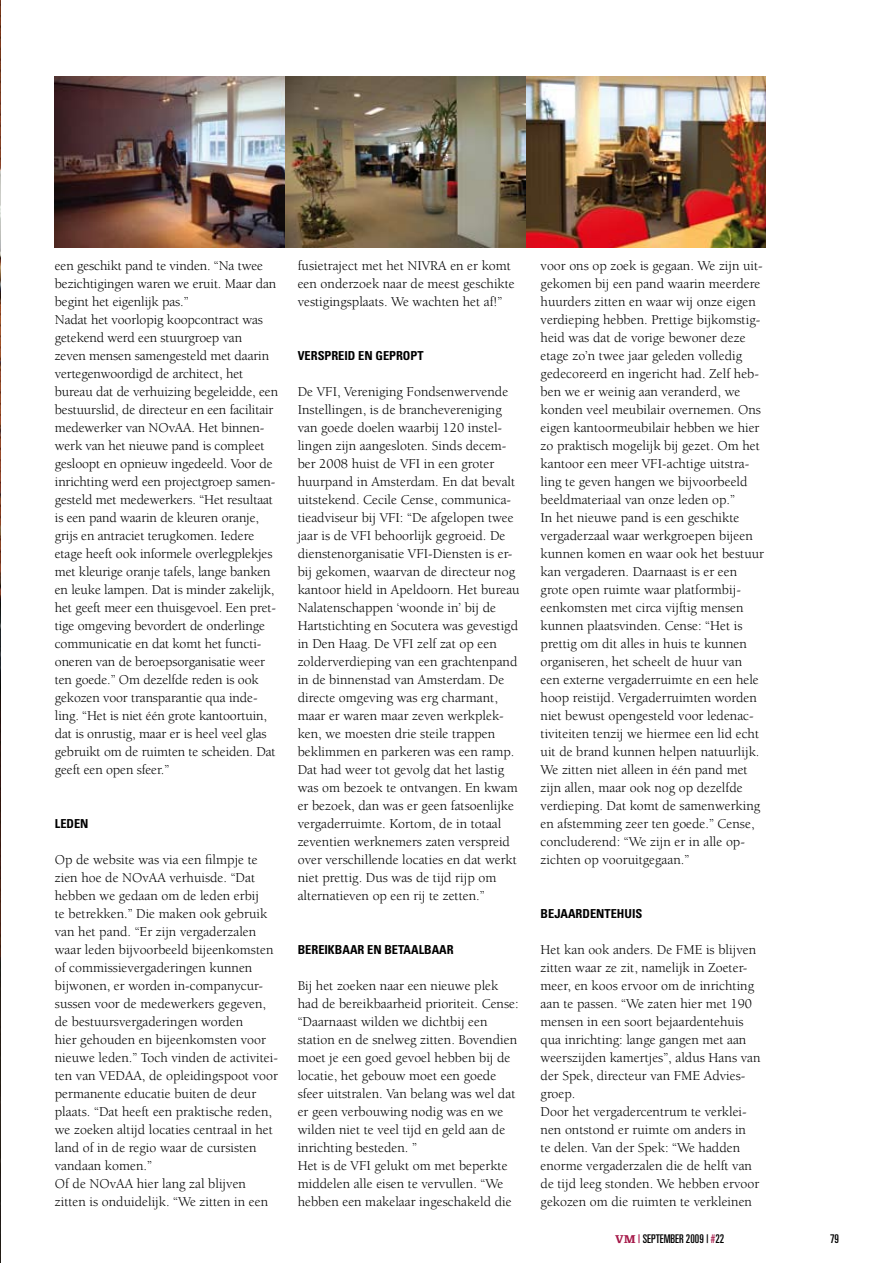
<style>
.page{position:relative;width:893px;height:1263px;background:#fff}
.page>*{position:absolute;margin:0;border:0;box-sizing:border-box;transform-origin:0 0}
.t1{font:13.8px/18px "Berkeley";color:#000}
.t2{font:700 condensed 12.3px "Univers";color:#000}
.t3{font:ultra-condensed 12px "Univers";color:#000}
.s1{font-family:"Egyptienne F";font-weight:900;font-stretch:normal;color:#a51848}
.s2{color:#a51848}
</style>
<div class="page">
<img style="left:0;top:0;width:1px;height:1263px">
<img style="left:55px;top:76px;width:231px;height:172px">
<img style="left:525px;top:76px;width:241px;height:172px">
<img style="left:286px;top:76px;width:239px;height:172px">
<p class="t1" style="left:55px;top:257px;width:225px">een geschikt pand te vinden. “Na twee bezichtigingen waren we eruit. Maar dan begint het eigenlijk pas.”<br>Nadat het voorlopig koopcontract was getekend werd een stuurgroep van<br>zeven mensen samengesteld met daarin vertegenwoordigd de architect, het bureau dat de verhuizing begeleidde, een bestuurslid, de directeur en een facilitair medewerker van NOvAA. Het binnen&shy;werk van het nieuwe pand is compleet gesloopt en opnieuw ingedeeld. Voor de inrichting werd een projectgroep samen&shy;gesteld met medewerkers. “Het resultaat is een pand waarin de kleuren oranje, grijs en antraciet terugkomen. Iedere etage heeft ook informele overlegplekjes met kleurige oranje tafels, lange banken en leuke lampen. Dat is minder zakelijk, het geeft meer een thuisgevoel. Een pret&shy;tige omgeving bevordert de onderlinge communicatie en dat komt het functi&shy;oneren van de beroepsorganisatie weer ten goede.” Om dezelfde reden is ook gekozen voor transparantie qua inde&shy;ling. “Het is niet één grote kantoortuin, dat is onrustig, maar er is heel veel glas gebruikt om de ruimten te scheiden. Dat geeft een open sfeer.”</p>
<p class="t2" style="left:55px;top:816px;width:35px">LEDEN</p>
<p class="t1" style="left:55px;top:851px;width:225px">Op de website was via een filmpje te zien hoe de NOvAA verhuisde. “Dat hebben we gedaan om de leden erbij<br>te betrekken.” Die maken ook gebruik van het pand. “Er zijn vergaderzalen waar leden bijvoorbeeld bijeenkomsten of commissievergaderingen kunnen bijwonen, er worden in-companycur&shy;sussen voor de medewerkers gegeven, de bestuursvergaderingen worden<br>hier gehouden en bijeenkomsten voor nieuwe leden.” Toch vinden de activitei&shy;ten van VEDAA, de opleidingspoot voor permanente educatie buiten de deur plaats. “Dat heeft een praktische reden, we zoeken altijd locaties centraal in het land of in de regio waar de cursisten vandaan komen.”<br>Of de NOvAA hier lang zal blijven zitten is onduidelijk. “We zitten in een</p>
<p class="t1" style="left:298px;top:257px;width:219px">fusietraject met het NIVRA en er komt een onderzoek naar de meest geschikte vestigingsplaats. We wachten het af!”</p>
<p class="t2" style="left:298px;top:348px;width:127px">VERSPREID EN GEPROPT</p>
<p class="t1" style="left:298px;top:383px;width:224px">De VFI, Vereniging Fondsenwervende Instellingen, is de branchevereniging van goede doelen waarbij 120 instel&shy;lingen zijn aangesloten. Sinds decem&shy;ber 2008 huist de VFI in een groter huurpand in Amsterdam. En dat bevalt uitstekend. Cecile Cense, communica&shy;tieadviseur bij VFI: “De afgelopen twee jaar is de VFI behoorlijk gegroeid. De dienstenorganisatie VFI-Diensten is er&shy;bij gekomen, waarvan de directeur nog kantoor hield in Apeldoorn. Het bureau Nalatenschappen ‘woonde in’ bij de Hartstichting en Socutera was gevestigd in Den Haag. De VFI zelf zat op een zolderverdieping van een grachtenpand in de binnenstad van Amsterdam. De directe omgeving was erg charmant, maar er waren maar zeven werkplek&shy;ken, we moesten drie steile trappen beklimmen en parkeren was een ramp.<br>Dat had weer tot gevolg dat het lastig was om bezoek te ontvangen. En kwam er bezoek, dan was er geen fatsoenlijke vergaderruimte. Kortom, de in totaal zeventien werknemers zaten verspreid over verschillende locaties en dat werkt niet prettig. Dus was de tijd rijp om alternatieven op een rij te zetten.”</p>
<p class="t2" style="left:298px;top:942px;width:158px">BEREIKBAAR EN BETAALBAAR</p>
<p class="t1" style="left:298px;top:977px;width:222px">Bij het zoeken naar een nieuwe plek had de bereikbaarheid prioriteit. Cense: “Daarnaast wilden we dichtbij een station en de snelweg zitten. Bovendien moet je een goed gevoel hebben bij de locatie, het gebouw moet een goede sfeer uitstralen. Van belang was wel dat er geen verbouwing nodig was en we wilden niet te veel tijd en geld aan de inrichting besteden. ”<br>Het is de VFI gelukt om met beperkte middelen alle eisen te vervullen. “We hebben een makelaar ingeschakeld die</p>
<p class="t1" style="left:541px;top:257px;width:225px">voor ons op zoek is gegaan. We zijn uit&shy;gekomen bij een pand waarin meerdere huurders zitten en waar wij onze eigen verdieping hebben. Prettige bijkomstig&shy;heid was dat de vorige bewoner deze etage zo’n twee jaar geleden volledig gedecoreerd en ingericht had. Zelf heb&shy;ben we er weinig aan veranderd, we konden veel meubilair overnemen. Ons eigen kantoormeubilair hebben we hier zo praktisch mogelijk bij gezet. Om het kantoor een meer VFI-achtige uitstra&shy;ling te geven hangen we bijvoorbeeld beeldmateriaal van onze leden op.”<br>In het nieuwe pand is een geschikte vergaderzaal waar werkgroepen bijeen kunnen komen en waar ook het bestuur kan vergaderen. Daarnaast is er een grote open ruimte waar platformbij&shy;eenkomsten met circa vijftig mensen kunnen plaatsvinden. Cense: “Het is prettig om dit alles in huis te kunnen organiseren, het scheelt de huur van een externe vergaderruimte en een hele hoop reistijd. Vergaderruimten worden niet bewust opengesteld voor ledenac&shy;tiviteiten tenzij we hiermee een lid echt uit de brand kunnen helpen natuurlijk.<br>We zitten niet alleen in één pand met zijn allen, maar ook nog op dezelfde verdieping. Dat komt de samenwerking en afstemming zeer ten goede.” Cense, concluderend: “We zijn er in alle op&shy;zichten op vooruitgegaan.”</p>
<p class="t2" style="left:541px;top:906px;width:103px">BEJAARDENTEHUIS</p>
<p class="t1" style="left:541px;top:941px;width:221px">Het kan ook anders. De FME is blijven zitten waar ze zit, namelijk in Zoeter&shy;meer, en koos ervoor om de inrichting aan te passen. “We zaten hier met 190 mensen in een soort bejaardentehuis qua inrichting: lange gangen met aan weerszijden kamertjes”, aldus Hans van der Spek, directeur van FME Advies&shy;groep.<br>Door het vergadercentrum te verklei&shy;nen ontstond er ruimte om anders in<br>te delen. Van der Spek: “We hadden enorme vergaderzalen die de helft van de tijd leeg stonden. We hebben ervoor gekozen om die ruimten te verkleinen</p>
<p class="t3" style="left:615px;top:1232px;width:111px"><span class="s1">vm</span> <span class="s2">|</span> SEPTEMBER 2009 | <span class="s2">#</span>22</p>
<p class="t3" style="left:830px;top:1232px;width:10px">79</p>
</div>
